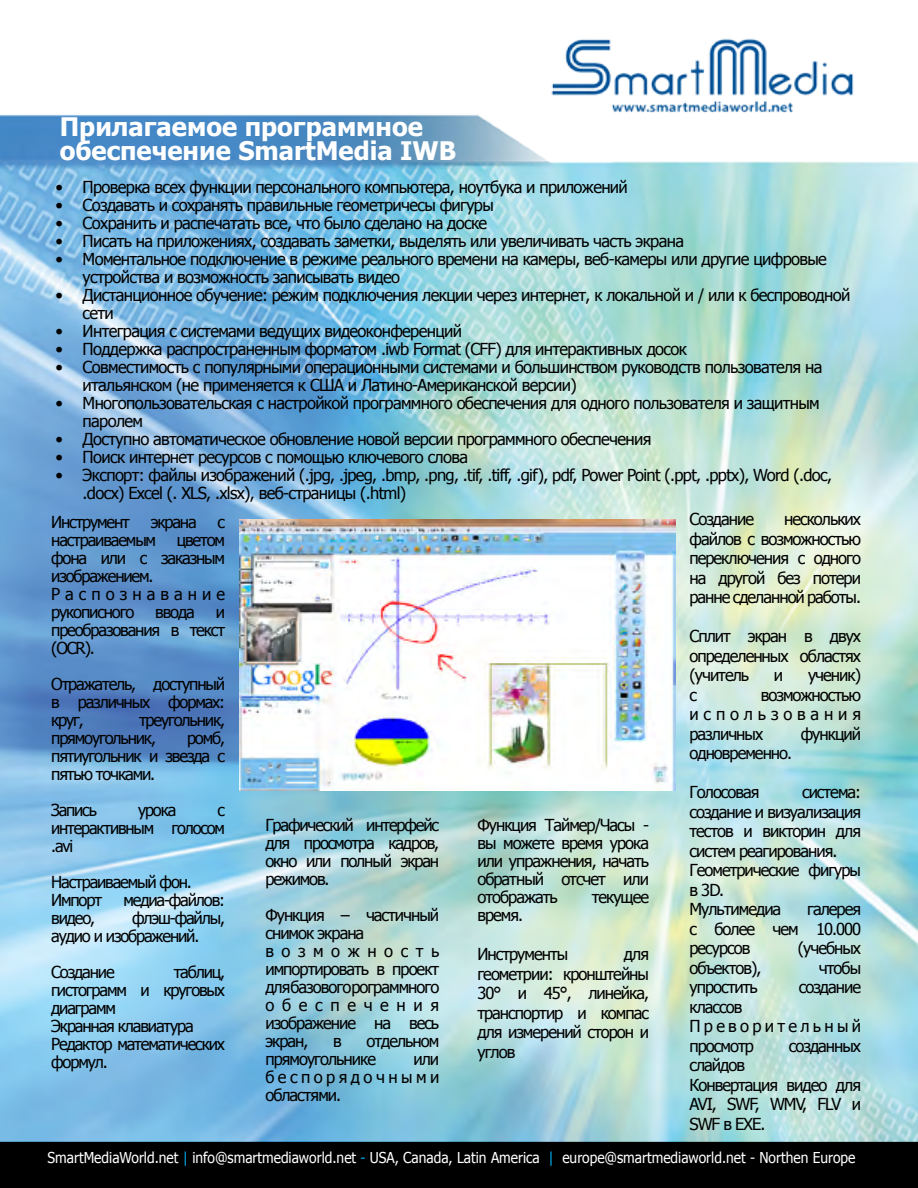
<style>
.page{position:relative;width:918px;height:1188px;background:#fff}
.page>*{position:absolute;margin:0;border:0;box-sizing:border-box;transform-origin:0 0}
.t1{font:700 25.5px/24px "Tahoma";color:#fff}
.t2{font:16.5px/18px "Tahoma";letter-spacing:-.06em;color:#000;text-align:justify}
.t3{font:16.5px/18px "Tahoma";letter-spacing:-.04em;color:#000}
.t4{font:15px "Tahoma";color:#fff;scale:.92 1}
.s1{color:#00aeef}
</style>
<div class="page">
<div style="left:0;top:1141px;width:918px;height:47px;background:#000"></div>
<img style="left:0;top:38px;width:918px;height:1103px">
<img style="left:239px;top:519px;width:437px;height:272px">
<h1 class="t1" style="left:60px;top:114px;width:398px">Прилагаемое программное обеспечение SmartMedia IWB</h1>
<p class="t3" style="left:56px;top:178px;width:574px">• Проверка всех функции персонального компьютера, ноутбука и приложений</p>
<p class="t3" style="left:56px;top:196px;width:440px">• Создавать и сохранять правильные геометричесы фигуры</p>
<p class="t3" style="left:56px;top:214px;width:433px">• Сохранить и распечатать все, что было сделано на доске</p>
<p class="t3" style="left:56px;top:232px;width:630px">• Писать на приложениях, создавать заметки, выделять или увеличивать часть экрана</p>
<p class="t3" style="left:83px;top:250px;width:746px;text-indent:-27px">• Моментальное подключение в режиме реального времени на камеры, веб-камеры или другие цифровые устройства и возможность записывать видео</p>
<p class="t3" style="left:83px;top:286px;width:769px;text-indent:-27px">• Дистанционное обучение: режим подключения лекции через интернет, к локальной и / или к беспроводной сети</p>
<p class="t3" style="left:56px;top:322px;width:408px">• Интеграция с системами ведущих видеоконференций</p>
<p class="t3" style="left:56px;top:340px;width:633px">• Поддержка распространенным форматом .iwb Format (CFF) для интерактивных досок</p>
<p class="t3" style="left:83px;top:358px;width:741px;text-indent:-27px">• Совместимость с популярными операционными системами и большинством руководств пользователя на итальянском (не применяется к США и Латино-Американской версии)</p>
<p class="t3" style="left:83px;top:394px;width:739px;text-indent:-27px">• Многопользовательская с настройкой программного обеспечения для одного пользователя и защитным паролем</p>
<p class="t3" style="left:56px;top:430px;width:597px">• Доступно автоматическое обновление новой версии программного обеспечения</p>
<p class="t3" style="left:56px;top:448px;width:414px">• Поиск интернет ресурсов с помощью ключевого слова</p>
<p class="t3" style="left:83px;top:466px;width:751px;text-indent:-27px">• Экспорт: файлы изображений (.jpg, .jpeg, .bmp, .png, .tif, .tiff, .gif), pdf, Power Point (.ppt, .pptx), Word (.doc, .docx) Excel (. XLS, .xlsx), веб-страницы (.html)</p>
<p class="t2" style="left:51px;top:512px;width:80px">Инструмент</p>
<p class="t2" style="left:151px;top:512px;width:47px">экрана</p>
<p class="t2" style="left:217px;top:512px;width:9px">с</p>
<p class="t2" style="left:51px;top:530px;width:106px">настраиваемым</p>
<p class="t2" style="left:690px;top:509px;width:66px">Создание</p>
<p class="t2" style="left:690px;top:509px;width:173px;line-height:19.5px;text-indent:95px">нескольких файлов с возможностью переключения с одного на другой без потери ранне сделанной работы.</p>
<p class="t2" style="left:690px;top:626px;width:173px;line-height:19.5px">Сплит экран в двух определенных областях (учитель</p>
<p class="t2" style="left:51px;top:530px;width:175px;text-align:left;text-indent:126px">цветом фона или с заказным изображением.<br>Распознавание рукописного</p>
<p class="t2" style="left:155px;top:602px;width:41px">ввода</p>
<p class="t2" style="left:51px;top:602px;width:175px;text-indent:165px">и преобразования в текст (OCR).</p>
<p class="t2" style="left:51px;top:674px;width:175px">Отражатель, доступный в различных формах: круг,</p>
<p class="t2" style="left:774px;top:665px;width:11px">и</p>
<p class="t2" style="left:808px;top:665px;width:55px">ученик)</p>
<p class="t2" style="left:690px;top:684px;width:173px;line-height:19.5px;text-indent:71px">возможностью использования различных</p>
<p class="t2" style="left:690px;top:685px;width:9px">с</p>
<p class="t2" style="left:51px;top:710px;width:175px;text-indent:88px">треугольник, прямоугольник,</p>
<p class="t2" style="left:801px;top:724px;width:62px">функций</p>
<p class="t2" style="left:51px;top:728px;width:175px;text-indent:136px">ромб, пятиугольник и звезда с пятью точками.</p>
<p class="t2" style="left:51px;top:800px;width:47px">Запись</p>
<p class="t2" style="left:138px;top:800px;width:40px">урока</p>
<p class="t2" style="left:690px;top:743px;width:104px">одновременно.</p>
<p class="t2" style="left:690px;top:782px;width:72px">Голосовая</p>
<p class="t2" style="left:690px;top:782px;width:173px;line-height:19.5px;text-align:left;text-indent:113px">система: создание и визуализация тестов и викторин для систем реагирования.<br>Геометрические фигуры в 3D.<br>Мультимедиа</p>
<p class="t2" style="left:51px;top:800px;width:175px;text-indent:166px">с интерактивным голосом .avi</p>
<p class="t2" style="left:51px;top:872px;width:142px">Настраиваемый фон.<br>Импорт</p>
<p class="t2" style="left:265px;top:815px;width:175px">Графический интерфейс для просмотра кадров, окно или полный экран режимов.</p>
<p class="t2" style="left:265px;top:905px;width:175px;text-align:left">Функция – частичный снимок экрана возможность импортировать в проект для базового рограммного обеспечения изображение на весь экран,</p>
<p class="t2" style="left:477px;top:815px;width:173px">Функция Таймер/Часы - вы можете время урока или упражнения, начать обратный отсчет или отображать</p>
<p class="t2" style="left:123px;top:890px;width:103px">медиа-файлов:</p>
<p class="t2" style="left:592px;top:887px;width:59px">текущее</p>
<p class="t2" style="left:690px;top:899px;width:173px;line-height:19.5px;text-indent:118px">галерея с более чем 10.000 ресурсов</p>
<p class="t2" style="left:51px;top:908px;width:175px;text-indent:81px">флэш-файлы, аудио и изображений.</p>
<p class="t2" style="left:51px;top:962px;width:65px">Создание</p>
<p class="t2" style="left:477px;top:905px;width:47px">время.</p>
<p class="t2" style="left:477px;top:944px;width:92px">Инструменты</p>
<p class="t2" style="left:51px;top:908px;width:46px">видео,</p>
<p class="t2" style="left:798px;top:939px;width:65px">(учебных</p>
<p class="t2" style="left:477px;top:944px;width:173px;line-height:19.5px;text-indent:147px">для геометрии: кронштейны 30° и 45°, линейка, транспортир и компас для измерений сторон и углов</p>
<p class="t2" style="left:690px;top:958px;width:74px">объектов),</p>
<p class="t2" style="left:819px;top:958px;width:44px">чтобы</p>
<p class="t2" style="left:690px;top:978px;width:70px">упростить</p>
<p class="t2" style="left:799px;top:978px;width:64px">создание</p>
<p class="t2" style="left:690px;top:996px;width:173px;line-height:19.5px;text-align:left">классов<br>Преворительный просмотр</p>
<p class="t2" style="left:51px;top:962px;width:175px;text-align:left;text-indent:122px">таблиц, гистограмм и круговых диаграмм<br>Экранная клавиатура<br>Редактор математических формул.</p>
<p class="t2" style="left:265px;top:1031px;width:175px;text-indent:101px">отдельном прямоугольнике</p>
<p class="t2" style="left:333px;top:1031px;width:10px">в</p>
<p class="t2" style="left:789px;top:1036px;width:74px">созданных</p>
<p class="t2" style="left:690px;top:1055px;width:173px;line-height:19.5px;text-align:left">слайдов<br>Конвертация видео для<br>AVI, SWF, WMV, FLV и<br>SWF в EXE.</p>
<p class="t2" style="left:265px;top:1049px;width:175px;text-indent:148px">или беспорядочными областями.</p>
<p class="t4" style="left:48px;top:1148px;width:880px">SmartMediaWorld.net <span class="s1">|</span> info@smartmediaworld.net <span class="s1">-</span> USA, Canada, Latin America <span class="s1">|</span> europe@smartmediaworld.net - Northen Europe</p>
</div>
